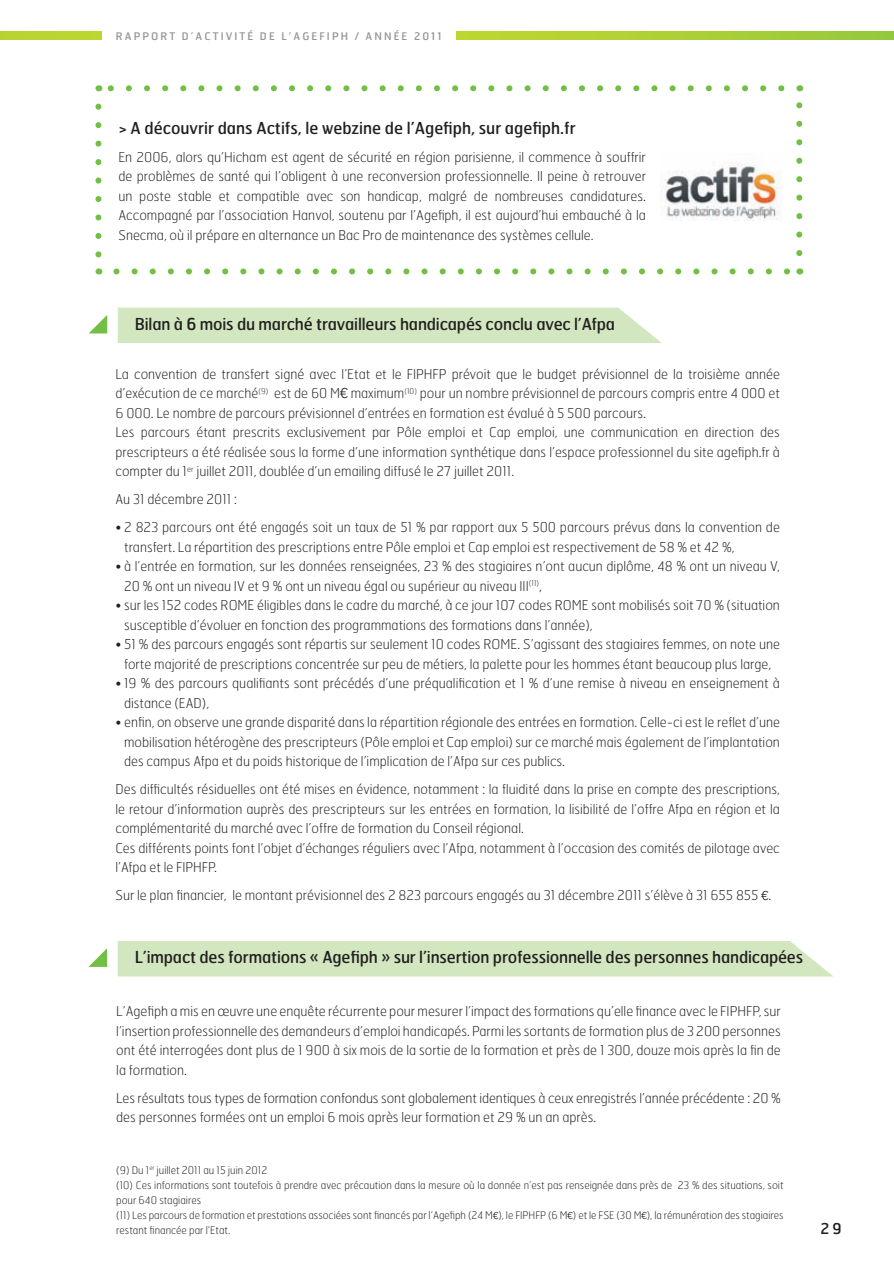
<style>
.page{position:relative;width:894px;height:1264px;background:#fff}
.page>*{position:absolute;margin:0;border:0;box-sizing:border-box;transform-origin:0 0}
.t1{font:16.5px "Hermes";letter-spacing:-.01em;color:#231f20}
.t2{font:15px "Hermes";color:#231f20}
.t3{font:100 13.5px/19.5px "Hermes";color:#231f20}
.t4{font:100 10.5px/15px "Hermes";color:#231f20}
.t5{font:10.5px "Hermes";letter-spacing:.2em;color:#939598}
.s1{font-family:"Congress Sans Light Std";font-weight:400;font-size:15px}
.s2{font-family:"Congress Sans Light Std";font-weight:400}
</style>
<div class="page">
<div style="left:0;top:32px;width:102px;height:8px;background:#bad531"></div>
<svg style="left:457px;top:32px;width:436px;height:8px;background:#abcf36"></svg>
<svg style="left:95px;top:107px;width:6px;height:151px"></svg>
<svg style="left:116px;top:268px;width:674px;height:6px"></svg>
<svg style="left:796px;top:102px;width:6px;height:151px"></svg>
<svg style="left:107px;top:85px;width:674px;height:6px"></svg>
<div style="left:118px;top:308px;width:543px;height:35px;background:#d2e7c0"></div>
<svg style="left:89px;top:315px;width:18px;height:18px"></svg>
<div style="left:118px;top:941px;width:715px;height:35px;background:#d2e7c0"></div>
<svg style="left:88px;top:948px;width:19px;height:19px"></svg>
<img style="left:661px;top:162px;width:120px;height:59px">
<p class="t5" style="left:116px;top:32px;width:327px">RAPPORT D’ACTIVITÉ DE L’AGEFIPH / ANNÉE 2011</p>
<p class="t1" style="left:118px;top:122px;width:458px">&gt; A découvrir dans Actifs, le webzine de l’Agefiph, sur agefiph.fr</p>
<p class="t3" style="left:118px;top:148px;width:529px;text-align:justify">En 2006, alors qu’Hicham est agent de sécurité en région parisienne, il commence à souffrir de problèmes de santé qui l’obligent à une reconversion professionnelle. Il peine à retrouver un poste stable et compatible avec son handicap, malgré de nombreuses candidatures.<br>Accompagné par l’association Hanvol, soutenu par l’Agefiph, il est aujourd’hui embauché à la Snecma, où il prépare en alternance un Bac Pro de maintenance des systèmes cellule.</p>
<p class="t1" style="left:135px;top:317px;width:482px">Bilan à 6 mois du marché travailleurs handicapés conclu avec l’Afpa</p>
<p class="t3" style="left:115px;top:365px;width:666px">La convention de transfert signé avec l’Etat et le FIPHFP prévoit que le budget prévisionnel de la troisième année d’exécution de ce marché<sup>(9)</sup> est de 60 M<span class="s1">€</span> maximum<sup>(10)</sup> pour un nombre prévisionnel de parcours compris entre 4 000 et 6 000. Le nombre de parcours prévisionnel d’entrées en formation est évalué à 5 500 parcours.<br>Les parcours étant prescrits exclusivement par Pôle emploi et Cap emploi, une communication en direction des prescripteurs a été réalisée sous la forme d’une information synthétique dans l’espace professionnel du site agefiph.fr à compter du 1<sup>er</sup> juillet 2011, doublée d’un emailing diffusé le 27 juillet 2011.</p>
<p class="t3" style="left:115px;top:491px;width:123px">Au 31 décembre 2011 :</p>
<p class="t3" style="left:124px;top:519px;width:657px;text-indent:-9px">• 2 823 parcours ont été engagés soit un taux de 51 % par rapport aux 5 500 parcours prévus dans la convention de transfert. La répartition des prescriptions entre Pôle emploi et Cap emploi est respectivement de 58 % et 42 %,</p>
<p class="t3" style="left:124px;top:558px;width:657px;text-indent:-9px">• à l’entrée en formation, sur les données renseignées, 23 % des stagiaires n’ont aucun diplôme, 48 % ont un niveau V,<br>20 % ont un niveau IV et 9 % ont un niveau égal ou supérieur au niveau III<sup>(11)</sup>,</p>
<p class="t3" style="left:124px;top:597px;width:657px;text-indent:-9px">• sur les 152 codes ROME éligibles dans le cadre du marché, à ce jour 107 codes ROME sont mobilisés soit 70 % (situation susceptible d’évoluer en fonction des programmations des formations dans l’année),</p>
<p class="t3" style="left:115px;top:636px;width:666px;text-align:center">• 51 % des parcours engagés sont répartis sur seulement 10 codes ROME. S’agissant des stagiaires femmes, on note une forte majorité de prescriptions concentrée sur peu de métiers, la palette pour les hommes étant beaucoup plus large,</p>
<p class="t3" style="left:124px;top:675px;width:657px;text-indent:-9px">• 19 % des parcours qualifiants sont précédés d’une préqualification et 1 % d’une remise à niveau en enseignement à distance (EAD),</p>
<p class="t3" style="left:124px;top:714px;width:657px;text-align:justify;text-indent:-9px">• enfin, on observe une grande disparité dans la répartition régionale des entrées en formation. Celle-ci est le reflet d’une mobilisation hétérogène des prescripteurs (Pôle emploi et Cap emploi) sur ce marché mais également de l’implantation des campus Afpa et du poids historique de l’implication de l’Afpa sur ces publics.</p>
<p class="t3" style="left:115px;top:781px;width:666px">Des difficultés résiduelles ont été mises en évidence, notamment : la fluidité dans la prise en compte des prescriptions, le retour d’information auprès des prescripteurs sur les entrées en formation, la lisibilité de l’offre Afpa en région et la complémentarité du marché avec l’offre de formation du Conseil régional.<br>Ces différents points font l’objet d’échanges réguliers avec l’Afpa, notamment à l’occasion des comités de pilotage avec l’Afpa et le FIPHFP.</p>
<p class="t3" style="left:115px;top:887px;width:657px">Sur le plan financier, le montant prévisionnel des 2 823 parcours engagés au 31 décembre 2011 s’élève à 31 655 855 <span class="s2">€</span>.</p>
<p class="t1" style="left:135px;top:951px;width:670px">L’impact des formations « Agefiph » sur l’insertion professionnelle des personnes handicapées</p>
<p class="t3" style="left:116px;top:1003px;width:666px;text-align:justify">L’Agefiph a mis en œuvre une enquête récurrente pour mesurer l’impact des formations qu’elle finance avec le FIPHFP, sur l’insertion professionnelle des demandeurs d’emploi handicapés. Parmi les sortants de formation plus de 3 200 personnes ont été interrogées dont plus de 1 900 à six mois de la sortie de la formation et près de 1 300, douze mois après la fin de la formation.</p>
<p class="t3" style="left:116px;top:1089px;width:666px">Les résultats tous types de formation confondus sont globalement identiques à ceux enregistrés l’année précédente : 20 % des personnes formées ont un emploi 6 mois après leur formation et 29 % un an après.</p>
<p class="t4" style="left:116px;top:1163px;width:668px">(9) Du 1<sup>er</sup> juillet 2011 au 15 juin 2012<br>(10) Ces informations sont toutefois à prendre avec précaution dans la mesure où la donnée n’est pas renseignée dans près de 23 % des situations, soit pour 640 stagiaires<br>(11) Les parcours de formation et prestations associées sont financés par l’Agefiph (24 M<span class="s2">€</span>), le FIPHFP (6 M<span class="s2">€</span>) et le FSE (30 M<span class="s2">€</span>), la rémunération des stagiaires restant financée par l’Etat.</p>
<p class="t2" style="left:820px;top:1223px;width:23px">29</p>
</div>
